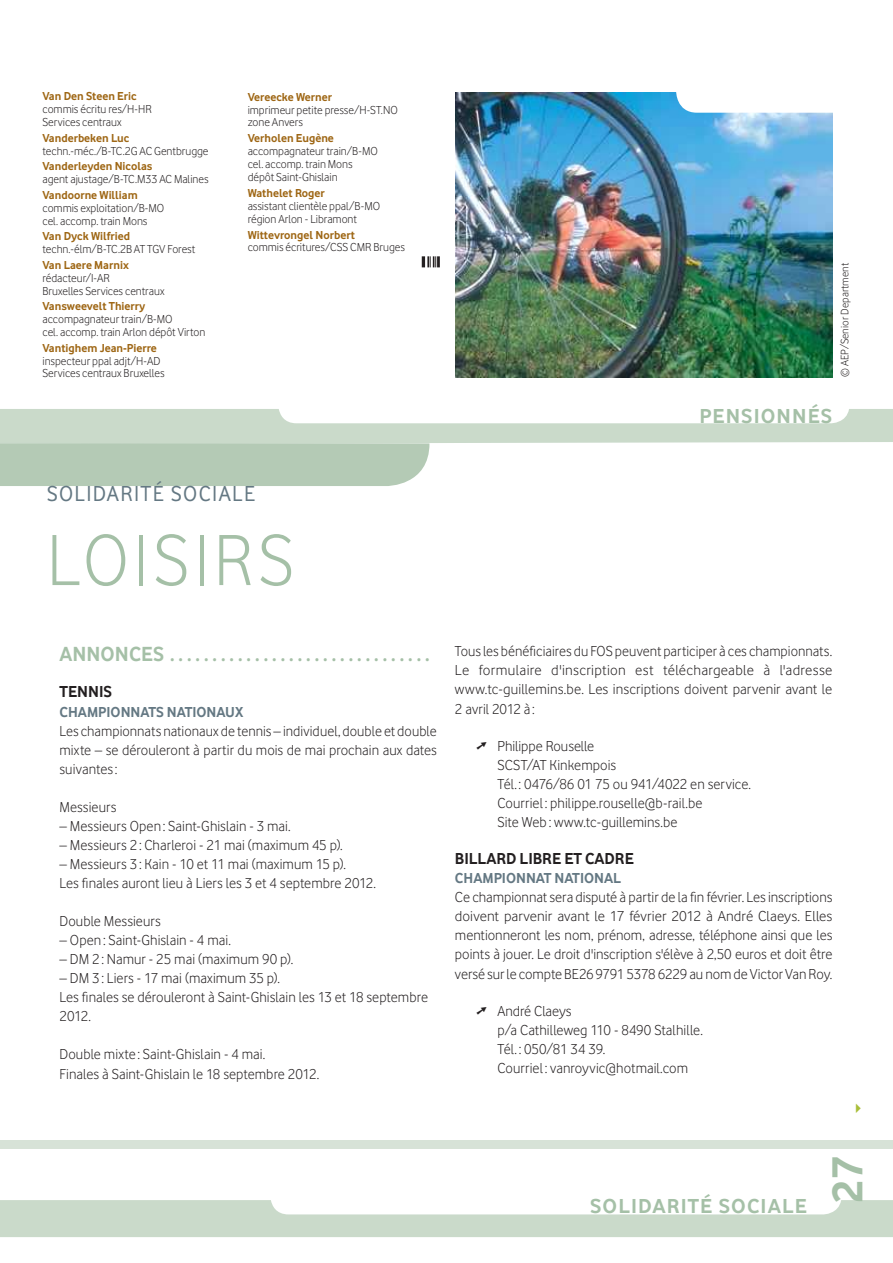
<style>
.page{position:relative;width:893px;height:1263px;background:#fff}
.page>*{position:absolute;margin:0;border:0;box-sizing:border-box;transform-origin:0 0}
.t1{font:75px "Vodafone Lt";letter-spacing:.06em;color:#a5c0a7}
.t2{font:700 45px "Vodafone Rg";color:#a5c0a7}
.t3{font:22.5px "Vodafone Rg";letter-spacing:.06em;color:#647883}
.t4{font:700 21.15px "Vodafone Rg";color:#a5c0a7}
.t5{font:700 21px "Vodafone Rg";letter-spacing:.05em;color:#a5c0a7;scale:1.04 1}
.t6{font:700 16.5px "Vodafone Rg";color:#231f20}
.t7{font:15px/19px "Vodafone Lt";letter-spacing:.005em;color:#231f20}
.t8{font:700 15px "Vodafone Rg";color:#647883}
.t9{font:12px/12.9px "Vodafone Lt";color:#231f20}
.t10{font:700 12px "Vodafone Rg";color:#9e6614}
.t11{font:11.25px "Vodafone Lt";color:#231f20}
</style>
<div class="page">
<svg style="left:0;top:1200px;width:893px;height:37px;fill:#cadaca"></svg>
<div style="left:0;top:1140px;width:893px;height:9px;background:#d7e2d7"></div>
<svg style="left:422px;top:256px;width:18px;height:11px"></svg>
<svg style="left:0;top:409px;width:893px;height:77px"></svg>
<img style="left:455px;top:92px;width:378px;height:285px">
<svg style="left:676px;top:92px;width:157px;height:21px"></svg>
<p class="t10" style="left:43px;top:90px;width:96px">Van Den Steen Eric</p>
<p class="t9" style="left:43px;top:103px;width:111px">commis écritu res/H-HR<br>Services centraux</p>
<p class="t10" style="left:43px;top:131px;width:88px">Vanderbeken Luc</p>
<p class="t9" style="left:43px;top:144px;width:167px">techn.-méc./B-TC.2G AC Gentbrugge</p>
<p class="t10" style="left:43px;top:159px;width:111px">Vanderleyden Nicolas</p>
<p class="t9" style="left:43px;top:173px;width:168px">agent ajustage/B-TC.M33 AC Malines</p>
<p class="t10" style="left:43px;top:188px;width:97px">Vandoorne William</p>
<p class="t9" style="left:43px;top:201px;width:123px">commis exploitation/B-MO cel. accomp. train Mons</p>
<p class="t10" style="left:43px;top:229px;width:89px">Van Dyck Wilfried</p>
<p class="t9" style="left:43px;top:243px;width:154px">techn.-élm/B-TC.2B AT TGV Forest</p>
<p class="t10" style="left:43px;top:258px;width:88px">Van Laere Marnix</p>
<p class="t9" style="left:43px;top:271px;width:124px">rédacteur/I-AR<br>Bruxelles Services centraux</p>
<p class="t10" style="left:43px;top:299px;width:104px">Vansweevelt Thierry</p>
<p class="t9" style="left:43px;top:313px;width:164px">accompagnateur train/B-MO<br>cel. accomp. train Arlon dépôt Virton</p>
<p class="t10" style="left:43px;top:341px;width:116px">Vantighem Jean-Pierre</p>
<p class="t9" style="left:43px;top:354px;width:124px">inspecteur ppal adjt/H-AD<br>Services centraux Bruxelles</p>
<p class="t10" style="left:248px;top:90px;width:86px">Vereecke Werner</p>
<p class="t9" style="left:248px;top:103px;width:152px">imprimeur petite presse/H-ST.NO zone Anvers</p>
<p class="t10" style="left:248px;top:131px;width:88px">Verholen Eugène</p>
<p class="t9" style="left:248px;top:145px;width:132px">accompagnateur train/B-MO cel. accomp. train Mons dépôt Saint-Ghislain</p>
<p class="t10" style="left:248px;top:186px;width:79px">Wathelet Roger</p>
<p class="t9" style="left:248px;top:199px;width:134px">assistant clientèle ppal/B-MO région Arlon - Libramont</p>
<p class="t10" style="left:248px;top:228px;width:109px">Wittevrongel Norbert</p>
<p class="t9" style="left:248px;top:241px;width:159px">commis écritures/CSS CMR Bruges</p>
<h3 class="t3" style="left:47px;top:481px;width:210px">SOLIDARITÉ SOCIALE</h3>
<h1 class="t1" style="left:47px;top:518px;width:249px">LOISIRS</h1>
<p class="t11" style="left:838px;top:377px;width:116px;rotate:-90deg">© AEP/Senior Department</p>
<h3 class="t5" style="left:699px;top:404px;width:129px">PENSIONNÉS</h3>
<h3 class="t4" style="left:60px;top:641px;width:372px">ANNONCES . . . . . . . . . . . . . . . . . . . . . . . . . . . . . . .</h3>
<p class="t6" style="left:60px;top:682px;width:54px">TENNIS</p>
<p class="t8" style="left:60px;top:703px;width:185px">CHAMPIONNATS NATIONAUX</p>
<p class="t7" style="left:60px;top:721px;width:379px;text-align:justify">Les championnats nationaux de tennis – individuel, double et double mixte – se dérouleront à partir du mois de mai prochain aux dates suivantes:</p>
<p class="t7" style="left:60px;top:797px;width:58px">Messieurs</p>
<p class="t7" style="left:60px;top:816px;width:233px">– Messieurs Open: Saint-Ghislain - 3 mai.</p>
<p class="t7" style="left:60px;top:835px;width:285px">– Messieurs 2: Charleroi - 21 mai (maximum 45 p).</p>
<p class="t7" style="left:60px;top:854px;width:318px">– Messieurs 3: Kain - 10 et 11 mai (maximum 15 p).<br>Les finales auront lieu à Liers les 3 et 4 septembre 2012.</p>
<p class="t7" style="left:60px;top:911px;width:103px">Double Messieurs</p>
<p class="t7" style="left:60px;top:930px;width:173px">– Open: Saint-Ghislain - 4 mai.</p>
<p class="t7" style="left:60px;top:949px;width:235px">– DM 2: Namur - 25 mai (maximum 90 p).</p>
<p class="t7" style="left:60px;top:969px;width:370px">– DM 3: Liers - 17 mai (maximum 35 p).<br>Les finales se dérouleront à Saint-Ghislain les 13 et 18 septembre<br>2012.</p>
<p class="t7" style="left:60px;top:1045px;width:261px">Double mixte : Saint-Ghislain - 4 mai.<br>Finales à Saint-Ghislain le 18 septembre 2012.</p>
<p class="t7" style="left:455px;top:642px;width:379px;text-align:justify">Tous les bénéficiaires du FOS peuvent participer à ces championnats.<br>Le formulaire d'inscription est téléchargeable à l'adresse www.tc-guillemins.be. Les inscriptions doivent parvenir avant le 2 avril 2012 à :</p>
<p class="t7" style="left:497px;top:736px;width:255px;text-indent:-21px">➚ Philippe Rouselle<br>SCST/AT Kinkempois<br>Tél. : 0476/86 01 75 ou 941/4022 en service.<br>Courriel : philippe.rouselle@b-rail.be<br>Site Web: www.tc-guillemins.be</p>
<p class="t6" style="left:455px;top:849px;width:170px">BILLARD LIBRE ET CADRE</p>
<p class="t8" style="left:455px;top:869px;width:168px">CHAMPIONNAT NATIONAL</p>
<p class="t7" style="left:455px;top:888px;width:379px;text-align:justify">Ce championnat sera disputé à partir de la fin février. Les inscriptions doivent parvenir avant le 17 février 2012 à André Claeys. Elles mentionneront les nom, prénom, adresse, téléphone ainsi que les points à jouer. Le droit d'inscription s'élève à 2,50 euros et doit être versé sur le compte BE26 9791 5378 6229 au nom de Victor Van Roy.</p>
<p class="t7" style="left:497px;top:1001px;width:207px;text-indent:-21px">➚ André Claeys<br>p/a Cathilleweg 110 - 8490 Stalhille.<br>Tél. : 050/81 34 39.<br>Courriel : vanroyvic@hotmail.com</p>
<h3 class="t5" style="left:590px;top:1194px;width:208px">SOLIDARITÉ SOCIALE</h3>
<h2 class="t2" style="left:821px;top:1203px;width:49px;rotate:-90deg">27</h2>
</div>
